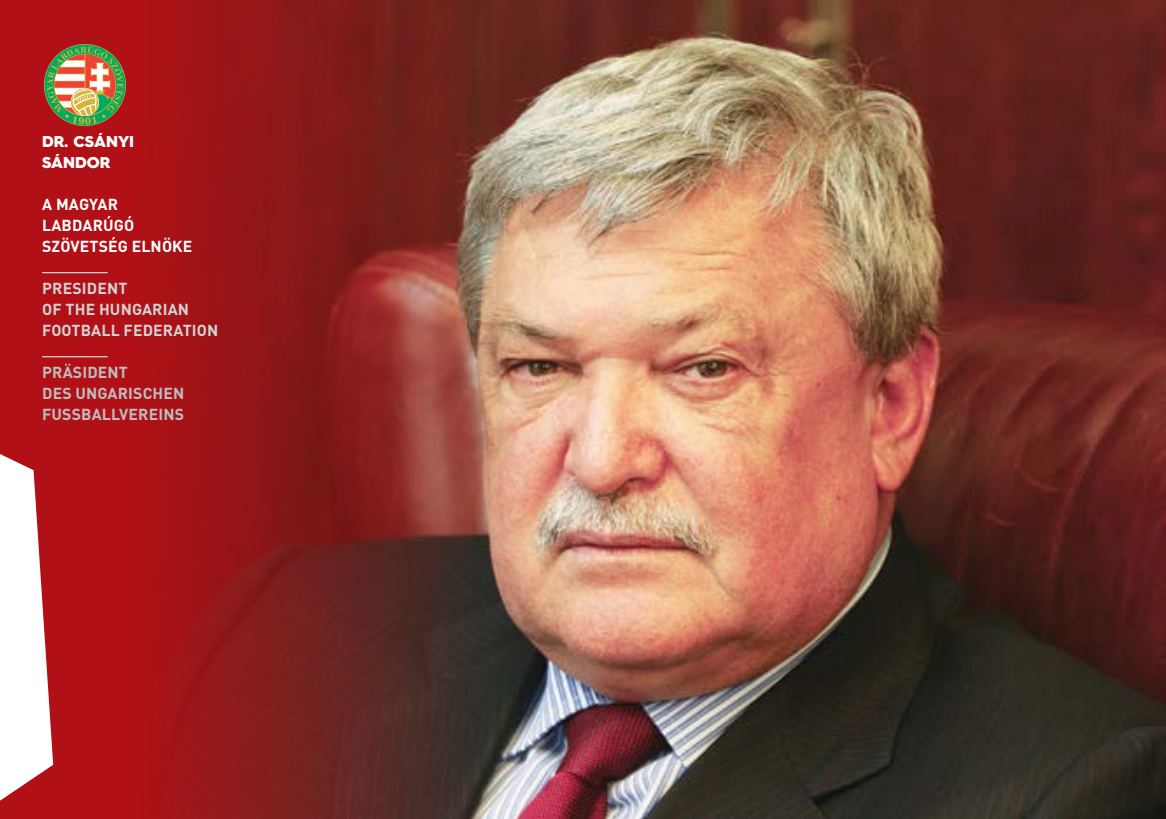
<style>
.page{position:relative;width:1166px;height:819px;background:#b11116}
.page>*{position:absolute;margin:0;border:0;box-sizing:border-box;transform-origin:0 0}
.t1{font:700 15.75px/21px "DIN Pro";letter-spacing:.01em;color:#d1d3d4}
.t2{font:700 15.75px/21px "DIN Pro";letter-spacing:.01em;color:#bcbec0}
.t3{font:700 15.75px/21px "DIN Pro";letter-spacing:.01em;color:#fff}
.t4{font:900 15.75px/21px "Hurme Geometric Sans 4";color:#fff}
</style>
<div class="page">
<img style="left:157px;top:0;width:1009px;height:819px">
<hr style="left:42px;top:272px;width:66px;height:1px;background:#fff">
<hr style="left:42px;top:356px;width:66px;height:1px;background:#fff">
<svg style="left:47px;top:45px;width:76px;height:80px"></svg>
<svg style="left:0;top:454px;width:53px;height:346px"></svg>
<p class="t4" style="left:42px;top:131px;width:94px">DR. CSÁNYI<br>SÁNDOR</p>
<p class="t3" style="left:42px;top:193px;width:152px">A MAGYAR<br>LABDARÚGÓ<br>SZÖVETSÉG ELNÖKE</p>
<p class="t1" style="left:42px;top:277px;width:178px">PRESIDENT<br>OF THE HUNGARIAN<br>FOOTBALL FEDERATION</p>
<p class="t2" style="left:42px;top:361px;width:144px">PRÄSIDENT<br>DES UNGARISCHEN<br>FUSSBALLVEREINS</p>
</div>
